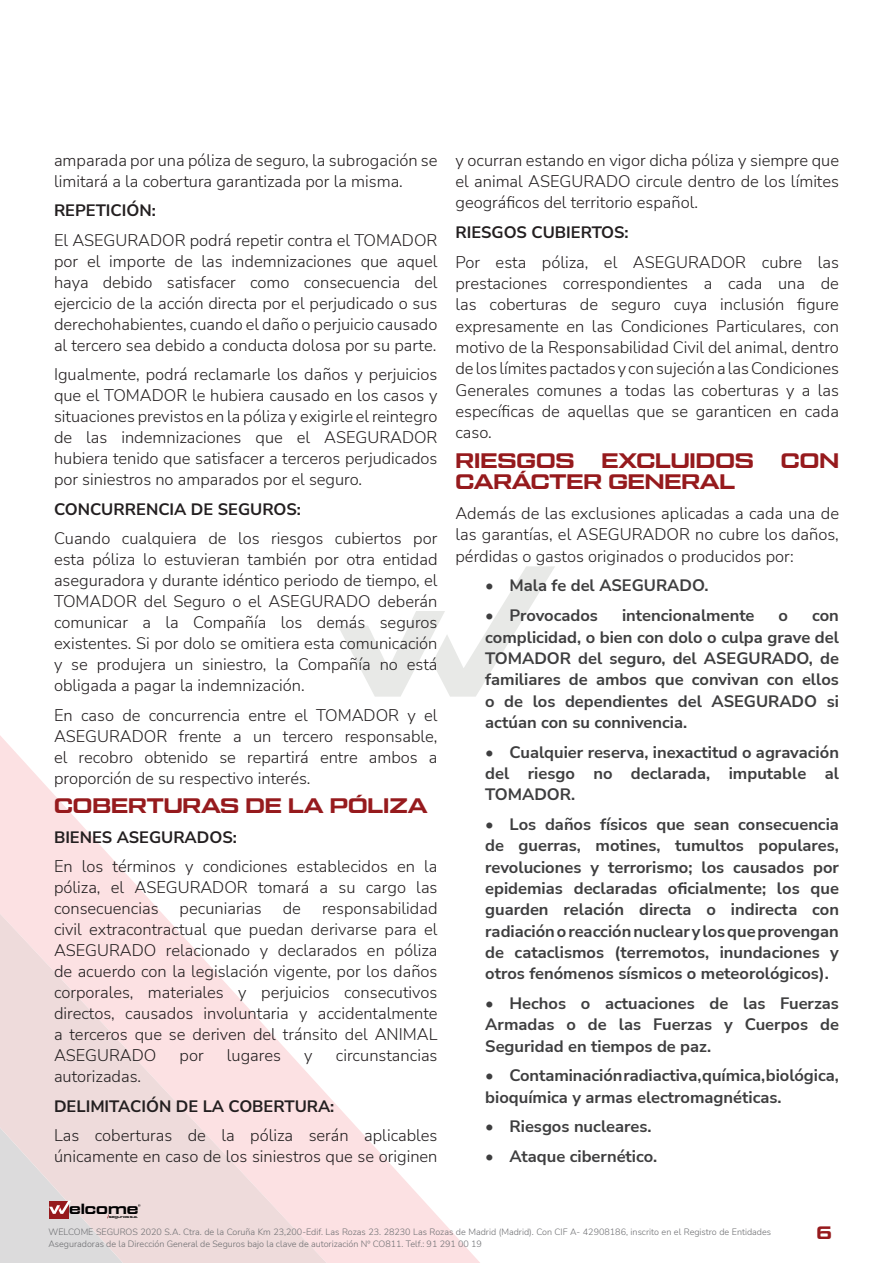
<style>
.page{position:relative;width:893px;height:1263px;background:#fff}
.page>*{position:absolute;margin:0;border:0;box-sizing:border-box;transform-origin:0 0}
.TXT_01{font:21px "Tactic Sans Exd Bld";color:#961a1d}
.t1{font:18px "Tactic Sans Exd Bld";color:#961a1d}
.TXT_01-2{font:300 16.5px/21px "Nunito Sans";color:#231f20;text-align:justify}
.TXT_SNG{font:700 16.5px/21.3px "Nunito Sans";color:#3e3e3f;text-align:justify}
.TXT_01-3{font:700 16.5px "Nunito Sans";color:#231f20}
.t2{font:14.7px "Tactic Sans Exd Bld";color:#000001}
.t3{font:300 9px/12px "Nunito Sans";color:#6c6d70}
.t4{font:3.6px "Tactic Sans Ext Exd Bld";color:#000001;scale:.87 1}
</style>
<div class="page">
<svg style="left:0;top:566px;width:540px;height:697px"></svg>
<div style="left:49px;top:1201px;width:19px;height:17px;background:#961a1d"></div>
<svg style="left:49px;top:1201px;width:22px;height:13px"></svg>
<p class="TXT_01-2" style="left:54px;top:149px;width:385px">amparada por una póliza de seguro, la subrogación se limitará a la cobertura garantizada por la misma.</p>
<p class="TXT_01-3" style="left:54px;top:199px;width:103px">REPETICIÓN:</p>
<p class="TXT_01-2" style="left:54px;top:229px;width:385px">El ASEGURADOR podrá repetir contra el TOMADOR por el importe de las indemnizaciones que aquel haya debido satisfacer como consecuencia del ejercicio de la acción directa por el perjudicado o sus derechohabientes, cuando el daño o perjuicio causado al tercero sea debido a conducta dolosa por su parte.</p>
<p class="TXT_01-2" style="left:54px;top:363px;width:385px">Igualmente, podrá reclamarle los daños y perjuicios que el TOMADOR le hubiera causado en los casos y situaciones previstos en la póliza y exigirle el reintegro de las indemnizaciones que el ASEGURADOR hubiera tenido que satisfacer a terceros perjudicados por siniestros no amparados por el seguro.</p>
<p class="TXT_01-3" style="left:54px;top:497px;width:249px">CONCURRENCIA DE SEGUROS:</p>
<p class="TXT_01-2" style="left:54px;top:527px;width:385px">Cuando cualquiera de los riesgos cubiertos por esta póliza lo estuvieran también por otra entidad aseguradora y durante idéntico periodo de tiempo, el TOMADOR del Seguro o el ASEGURADO deberán comunicar a la Compañía los demás seguros existentes. Si por dolo se omitiera esta comunicación y se produjera un siniestro, la Compañía no está obligada a pagar la indemnización.</p>
<p class="TXT_01-2" style="left:54px;top:704px;width:385px">En caso de concurrencia entre el TOMADOR y el ASEGURADOR frente a un tercero responsable, el recobro obtenido se repartirá entre ambos a proporción de su respectivo interés.</p>
<p class="TXT_01" style="left:54px;top:795px;width:375px">COBERTURAS DE LA PÓLIZA</p>
<p class="TXT_01-3" style="left:54px;top:825px;width:184px">BIENES ASEGURADOS:</p>
<p class="TXT_01-2" style="left:54px;top:855px;width:385px">En los términos y condiciones establecidos en la póliza, el ASEGURADOR tomará a su cargo las consecuencias</p>
<p class="TXT_01-2" style="left:54px;top:897px;width:385px;text-indent:268px">responsabilidad civil extracontractual que puedan derivarse para el ASEGURADO relacionado y declarados en póliza de acuerdo con la legislación vigente, por los daños corporales, materiales y perjuicios consecutivos directos, causados involuntaria y accidentalmente a terceros que se deriven del tránsito del ANIMAL ASEGURADO</p>
<p class="TXT_01-2" style="left:180px;top:897px;width:84px">pecuniarias</p>
<p class="TXT_01-2" style="left:283px;top:897px;width:20px">de</p>
<p class="TXT_01-2" style="left:180px;top:1044px;width:26px">por</p>
<p class="TXT_01-2" style="left:227px;top:1044px;width:56px">lugares</p>
<p class="TXT_01-2" style="left:304px;top:1044px;width:10px">y</p>
<p class="TXT_01-2" style="left:336px;top:1044px;width:103px">circunstancias</p>
<p class="TXT_01-2" style="left:54px;top:1065px;width:89px">autorizadas.</p>
<p class="TXT_01-3" style="left:54px;top:1094px;width:282px">DELIMITACIÓN DE LA COBERTURA:</p>
<p class="TXT_01-2" style="left:54px;top:1124px;width:385px">Las coberturas de la póliza serán aplicables únicamente en caso de los siniestros que se originen</p>
<p class="t2" style="left:69px;top:1201px;width:71px">elcome</p>
<p class="t4" style="left:109px;top:1214px;width:35px">seguros s.a.</p>
<p class="TXT_01-2" style="left:455px;top:149px;width:385px">y ocurran estando en vigor dicha póliza y siempre que el animal ASEGURADO circule dentro de los límites geográficos del territorio español.</p>
<p class="TXT_01-3" style="left:455px;top:221px;width:175px">RIESGOS CUBIERTOS:</p>
<p class="TXT_01-2" style="left:455px;top:251px;width:385px">Por esta póliza, el ASEGURADOR cubre las prestaciones correspondientes a cada una de las coberturas de seguro cuya inclusión figure expresamente en las Condiciones Particulares, con motivo de la Responsabilidad Civil del animal, dentro de los límites pactados y con sujeción a las Condiciones Generales comunes a todas las coberturas y a las específicas de aquellas que se garanticen en cada caso.</p>
<p class="TXT_01" style="left:455px;top:450px;width:121px">RIESGOS</p>
<p class="TXT_01" style="left:601px;top:450px;width:154px">EXCLUIDOS</p>
<p class="TXT_01" style="left:781px;top:450px;width:60px">CON</p>
<p class="TXT_01" style="left:455px;top:471px;width:281px">CARÁCTER GENERAL</p>
<p class="TXT_01-2" style="left:455px;top:502px;width:385px">Además de las exclusiones aplicadas a cada una de las garantías, el ASEGURADOR no cubre los daños, pérdidas o gastos originados o producidos por:</p>
<p class="TXT_SNG" style="left:485px;top:574px;width:225px">• Mala fe del ASEGURADO.</p>
<p class="TXT_SNG" style="left:485px;top:604px;width:114px">• Provocados</p>
<p class="TXT_SNG" style="left:622px;top:604px;width:134px">intencionalmente</p>
<p class="TXT_SNG" style="left:779px;top:604px;width:11px">o</p>
<p class="TXT_SNG" style="left:485px;top:604px;width:355px;text-indent:327px">con complicidad, o bien con dolo o culpa grave del TOMADOR del seguro, del ASEGURADO, de familiares de ambos que convivan con ellos o de los dependientes del ASEGURADO si actúan con su connivencia.</p>
<p class="TXT_SNG" style="left:485px;top:741px;width:355px">• Cualquier reserva, inexactitud o agravación del riesgo no declarada, imputable al TOMADOR.</p>
<p class="TXT_SNG" style="left:485px;top:813px;width:355px">• Los daños físicos que sean consecuencia de guerras, motines, tumultos populares, revoluciones y terrorismo; los causados por epidemias declaradas oficialmente; los que guarden relación directa o indirecta con radiación o reacción nuclear y los que provengan de cataclismos (terremotos, inundaciones y otros fenómenos sísmicos o meteorológicos).</p>
<p class="TXT_SNG" style="left:485px;top:992px;width:355px">• Hechos o actuaciones de las Fuerzas Armadas o de las Fuerzas y Cuerpos de Seguridad en tiempos de paz.</p>
<p class="TXT_SNG" style="left:485px;top:1064px;width:355px">• Contaminación radiactiva, química, biológica, bioquímica y armas electromagnéticas.</p>
<p class="TXT_SNG" style="left:485px;top:1115px;width:168px">• Riesgos nucleares.</p>
<p class="TXT_SNG" style="left:485px;top:1145px;width:173px">• Ataque cibernético.</p>
<p class="t3" style="left:48px;top:1225px;width:724px">WELCOME SEGUROS 2020 S.A. Ctra. de la Coruña Km 23,200-Edif. Las Rozas 23. 28230 Las Rozas de Madrid (Madrid). Con CIF A- 42908186, inscrito en el Registro de Entidades<br>Aseguradoras de la Dirección General de Seguros bajo la clave de autorización Nº CO811. Telf.: 91 291 00 19</p>
<p class="t1" style="left:816px;top:1224px;width:17px">6</p>
</div>
